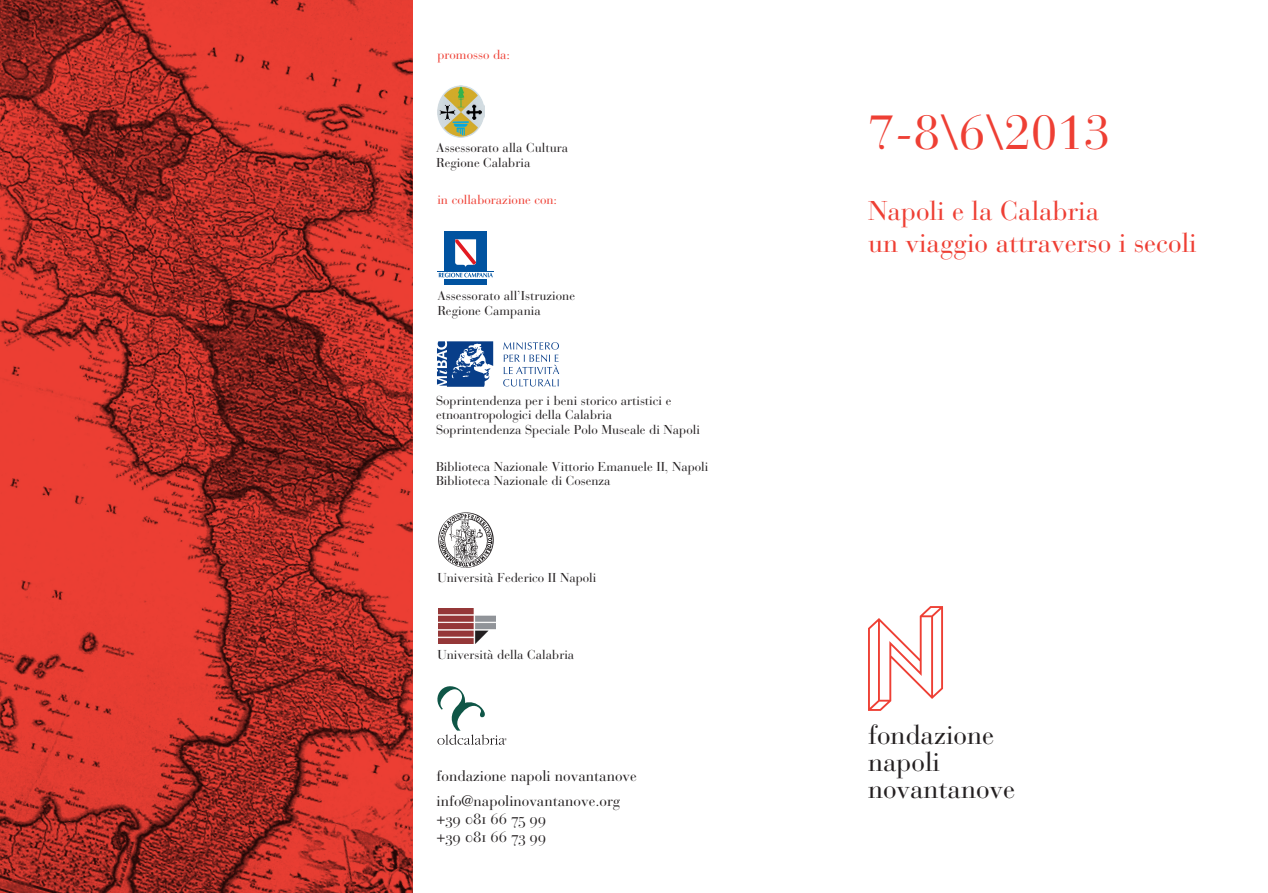
<style>
.page{position:relative;width:1268px;height:893px;background:#fff}
.page>*{position:absolute;margin:0;border:0;box-sizing:border-box;transform-origin:0 0}
.t1{font:48px "Bauer Bodoni";color:#ee3f34}
.t2{font:27px/32.4px "Bauer Bodoni";color:#ee3f34}
.t3{font:27px/27px "Bauer Bodoni";color:#231f20}
.t4{font:15px/25.5px "Bauer Bodoni";color:#231f20}
.t5{font:15px/18px "Bauer Bodoni Roman SC";color:#231f20}
.t6{font:12.9px/14.1px "Bauer Bodoni";color:#231f20}
.t7{font:12.9px "Bauer Bodoni";color:#ee3f34}
</style>
<div class="page">
<svg style="left:868px;top:606px;width:74px;height:105px"></svg>
<img style="left:0;top:0;width:412px;height:893px">
<svg style="left:437px;top:686px;width:69px;height:59px"></svg>
<img style="left:438px;top:609px;width:57px;height:35px">
<img style="left:438px;top:86px;width:46px;height:52px">
<img style="left:438px;top:512px;width:55px;height:56px">
<svg style="left:503px;top:342px;width:56px;height:44px"></svg>
<svg style="left:437px;top:341px;width:56px;height:46px"></svg>
<svg style="left:437px;top:271px;width:57px;height:1px"></svg>
<div style="left:444px;top:231px;width:42px;height:53px;background:#0153a0"></div>
<svg style="left:438px;top:272px;width:55px;height:7px"></svg>
<svg style="left:438px;top:273px;width:54px;height:4px"></svg>
<svg style="left:455px;top:239px;width:21px;height:28px"></svg>
<p class="t7" style="left:437px;top:47px;width:74px">promosso da:</p>
<p class="t6" style="left:436px;top:141px;width:134px">Assessorato alla Cultura<br>Regione Calabria</p>
<p class="t7" style="left:437px;top:192px;width:121px">in collaborazione con:</p>
<p class="t6" style="left:437px;top:289px;width:139px">Assessorato all’Istruzione<br>Regione Campania</p>
<p class="t6" style="left:436px;top:394px;width:265px">Soprintendenza per i beni storico artistici e etnoantropologici della Calabria<br>Soprintendenza Speciale Polo Museale di Napoli</p>
<p class="t6" style="left:436px;top:460px;width:274px">Biblioteca Nazionale Vittorio Emanuele II, Napoli<br>Biblioteca Nazionale di Cosenza</p>
<p class="t6" style="left:437px;top:570px;width:160px">Università Federico II Napoli</p>
<p class="t6" style="left:437px;top:648px;width:138px">Università della Calabria</p>
<p class="t4" style="left:436px;top:763px;width:202px">fondazione napoli novantanove info@napolinovantanove.org</p>
<p class="t5" style="left:436px;top:811px;width:111px">+39 081 66 75 99 +39 081 66 73 99</p>
<h1 class="t1" style="left:867px;top:103px;width:244px">7-8\6\2013</h1>
<h2 class="t2" style="left:867px;top:195px;width:330px">Napoli e la Calabria<br>un viaggio attraverso i secoli</h2>
<h2 class="t3" style="left:867px;top:722px;width:148px">fondazione napoli novantanove</h2>
</div>
